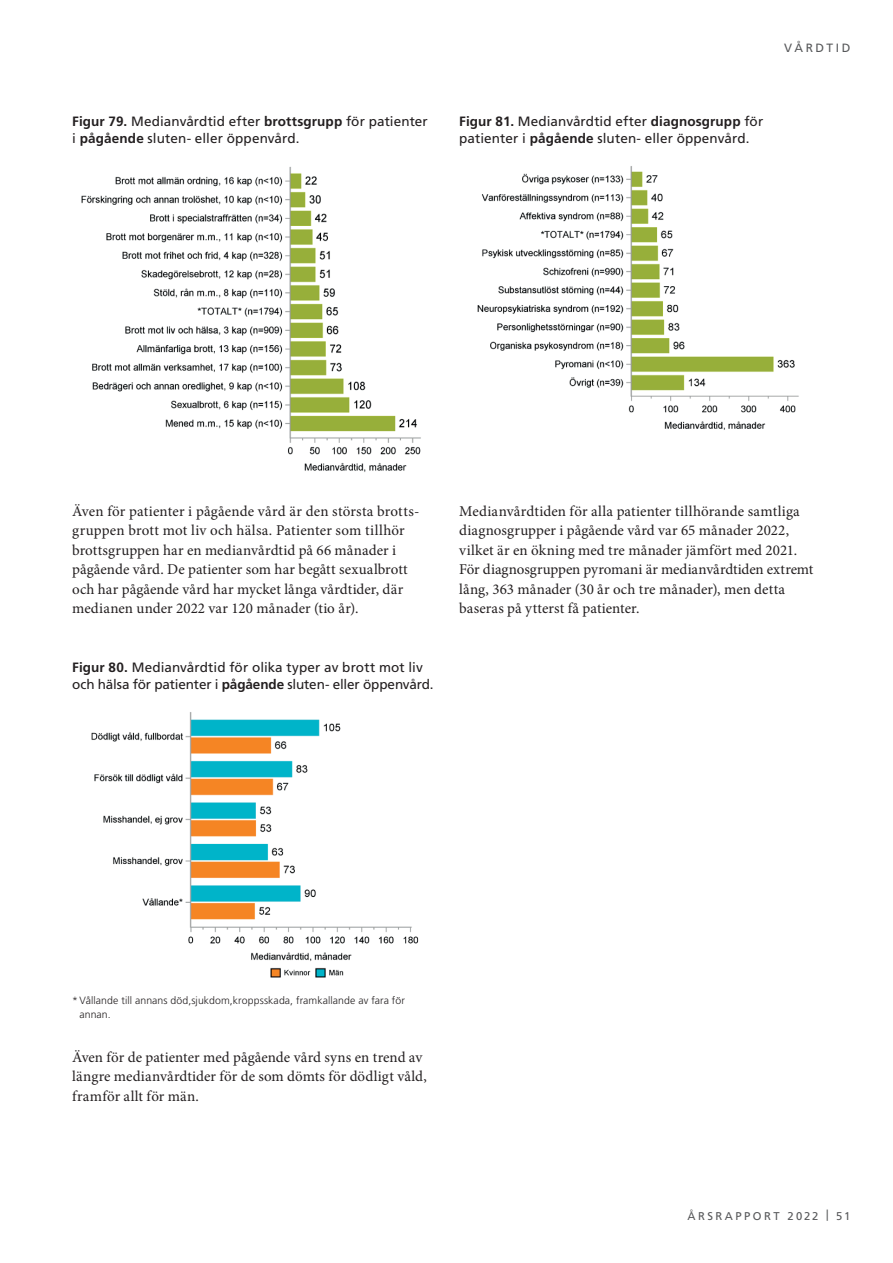
<style>
.page{position:relative;width:893px;height:1263px;background:#fff}
.page>*{position:absolute;margin:0;border:0;box-sizing:border-box;transform-origin:0 0}
.Bröd_1___Minion_10_a{font:15px/19.5px "Minion Pro";letter-spacing:.005em;color:#231f20}
.Bröd_1___Minion_10{font:15px/19.5px "Minion Pro";letter-spacing:.005em;color:#231f20}
.FIgurtext_Frutiger_R{font:13.5px/17.2px "Frutiger LT Pro";letter-spacing:.005em;color:#231f20}
.Kapitelrubrik_HÖGER{font:12px "Frutiger LT Pro";letter-spacing:.215em;color:#57585a}
.t1{font:11.25px "Frutiger LT Pro";letter-spacing:.22em;color:#57585a}
.Tabell__Källa_Frutig{font:300 10.5px/13.5px "Frutiger LT Pro";letter-spacing:.01em;color:#231f20}
.s1{font-weight:700}
</style>
<div class="page">
<img style="left:81px;top:166px;width:340px;height:306px">
<img style="left:91px;top:712px;width:328px;height:266px">
<img style="left:477px;top:166px;width:322px;height:264px">
<p class="FIgurtext_Frutiger_R" style="left:72px;top:113px;width:357px"><span class="s1">Figur 79.</span> Medianvårdtid efter <span class="s1">brottsgrupp</span> för patienter i <span class="s1">pågående</span> sluten- eller öppenvård.</p>
<p class="Kapitelrubrik_HÖGER" style="left:784px;top:40px;width:68px">VÅRDTID</p>
<p class="FIgurtext_Frutiger_R" style="left:459px;top:113px;width:306px"><span class="s1">Figur 81.</span> Medianvårdtid efter <span class="s1">diagnosgrupp</span> för patienter i <span class="s1">pågående</span> sluten- eller öppenvård .</p>
<p class="Bröd_1___Minion_10" style="left:72px;top:501px;width:349px">Även för patienter i pågående vård är den största brotts&shy;gruppen brott mot liv och hälsa. Patienter som tillhör brottsgruppen har en medianvårdtid på 66 månader i pågående vård. De patienter som har begått sexualbrott och har pågående vård har mycket långa vårdtider, där medianen under 2022 var 120 månader (tio år).</p>
<p class="FIgurtext_Frutiger_R" style="left:72px;top:659px;width:363px"><span class="s1">Figur 80.</span> Medianvårdtid för olika typer av brott mot liv och hälsa för patienter i <span class="s1">pågående</span> sluten- eller öppenvård .</p>
<p class="Bröd_1___Minion_10_a" style="left:459px;top:501px;width:356px">Medianvårdtiden för alla patienter tillhörande samtliga diagnosgrupper i pågående vård var 65 månader 2022, vilket är en ökning med tre månader jämfört med 2021.<br>För diagnosgruppen pyromani är medianvårdtiden extremt lång, 363 månader (30 år och tre månader), men detta baseras på ytterst få patienter.</p>
<p class="Tabell__Källa_Frutig" style="left:79px;top:994px;width:327px;text-indent:-7px">* Vållande till annans död,sjukdom,kroppsskada, framkallande av fara för annan.</p>
<p class="Bröd_1___Minion_10_a" style="left:72px;top:1047px;width:356px">Även för de patienter med pågående vård syns en trend av längre medianvårdtider för de som dömts för dödligt våld, framför allt för män.</p>
<p class="t1" style="left:687px;top:1209px;width:165px">ÅRSRAPPORT 2022 | 51</p>
</div>
